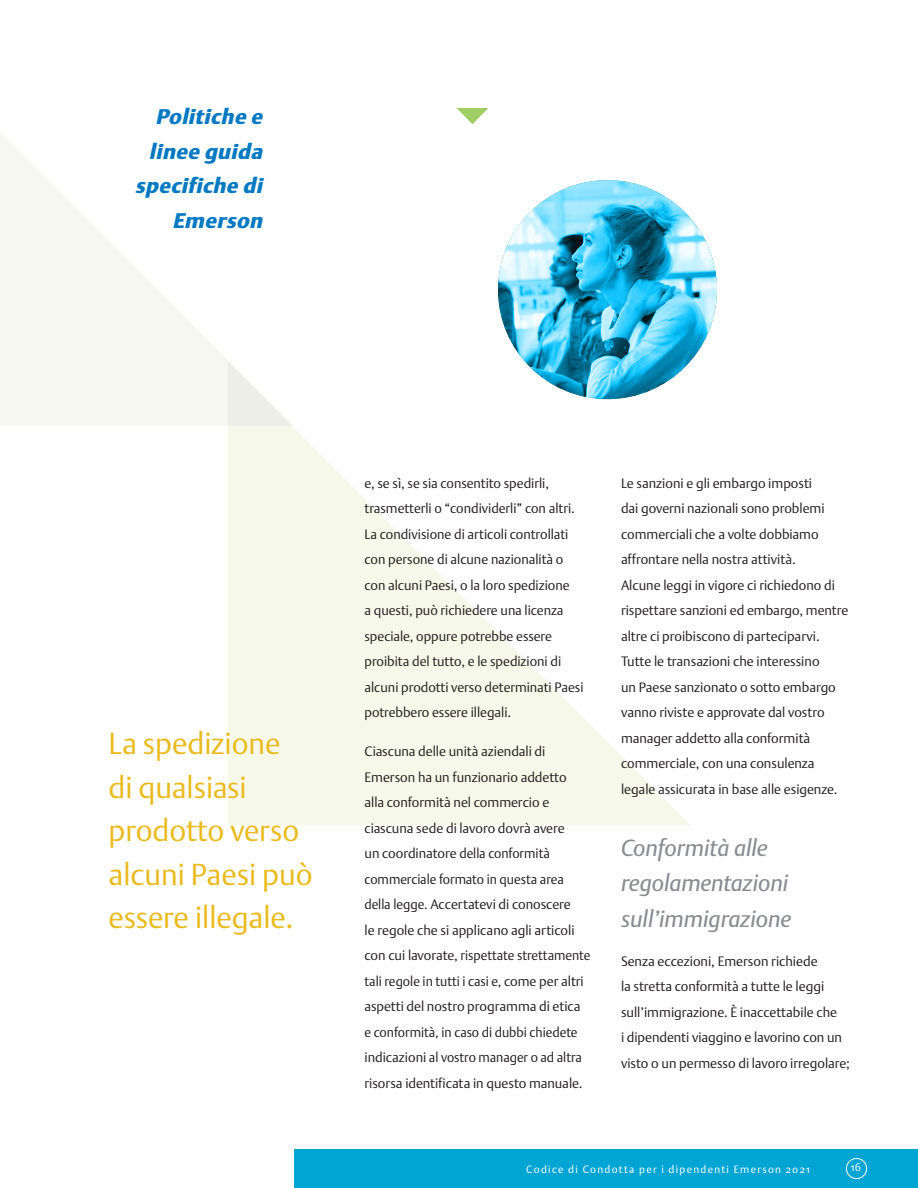
<style>
.page{position:relative;width:918px;height:1188px;background:#fff}
.page>*{position:absolute;margin:0;border:0;box-sizing:border-box;transform-origin:0 0}
.t1{font:300 30px/43.5px "DTL Argo ST";color:#eaba1e}
.t2{font:italic 23.1px/35.2px "DTL Argo ST";letter-spacing:-.005em;color:#8a8c8f}
.t3{font:italic 900 21px/34.5px "DTL Argo ST";color:#0079c2;text-align:right}
.t4{font:300 13.5px/25.5px "DTL Argo ST";color:#231f20}
.t5{font:300 10.8px "DTL Argo ST";color:#fff}
.t6{font:300 10.5px "DTL Argo ST";letter-spacing:.125em;color:#fff}
</style>
<div class="page">
<svg style="left:457px;top:108px;width:31px;height:16px"></svg>
<div style="left:294px;top:1149px;width:624px;height:39px;background:#00a5d3"></div>
<div style="left:846px;top:1158px;width:21px;height:21px;border:1px solid #fff;border-radius:50%"></div>
<svg style="left:498px;top:180px;width:219px;height:219px;background:#55bcde"></svg>
<svg style="left:228px;top:362px;width:462px;height:463px;fill:#f6f9e9"></svg>
<div style="left:0;top:0;width:294px;height:426px;background:linear-gradient(to right,#fafaf5,#fffffe)"></div>
<h3 class="t3" style="left:135px;top:99px;width:134px">Politiche e linee guida specifiche di<br>Emerson</h3>
<h1 class="t1" style="left:109px;top:721px;width:206px">La spedizione<br>di qualsiasi prodotto verso alcuni Paesi può essere illegale.</h1>
<p class="t4" style="left:364px;top:470px;width:221px">e, se sì, se sia consentito spedirli, trasmetterli o “condividerli” con altri.<br>La condivisione di articoli controllati con persone di alcune nazionalità o con alcuni Paesi, o la loro spedizione<br>a questi, può richiedere una licenza speciale, oppure potrebbe essere proibita del tutto, e le spedizioni di alcuni prodotti verso determinati Paesi potrebbero essere illegali.</p>
<p class="t4" style="left:364px;top:739px;width:227px">Ciascuna delle unità aziendali di Emerson ha un funzionario addetto<br>alla conformità nel commercio e ciascuna sede di lavoro dovrà avere<br>un coordinatore della conformità commerciale formato in questa area della legge. Accertatevi di conoscere<br>le regole che si applicano agli articoli con cui lavorate, rispettate strettamente tali regole in tutti i casi e, come per altri aspetti del nostro programma di etica e conformità, in caso di dubbi chiedete indicazioni al vostro manager o ad altra risorsa identificata in questo manuale.</p>
<p class="t4" style="left:621px;top:470px;width:229px">Le sanzioni e gli embargo imposti<br>dai governi nazionali sono problemi commerciali che a volte dobbiamo affrontare nella nostra attività.<br>Alcune leggi in vigore ci richiedono di rispettare sanzioni ed embargo, mentre altre ci proibiscono di parteciparvi.<br>Tutte le transazioni che interessino<br>un Paese sanzionato o sotto embargo vanno riviste e approvate dal vostro manager addetto alla conformità commerciale, con una consulenza legale assicurata in base alle esigenze.</p>
<h2 class="t2" style="left:621px;top:830px;width:172px">Conformità alle regolamentazioni sull’immigrazione</h2>
<p class="t4" style="left:621px;top:948px;width:230px">Senza eccezioni, Emerson richiede<br>la stretta conformità a tutte le leggi sull’immigrazione. È inaccettabile che<br>i dipendenti viaggino e lavorino con un visto o un permesso di lavoro irregolare;</p>
<p class="t6" style="left:526px;top:1163px;width:285px">Codice di Condotta per i dipendenti Emerson 2021</p>
<p class="t5" style="left:851px;top:1161px;width:11px">16</p>
</div>
